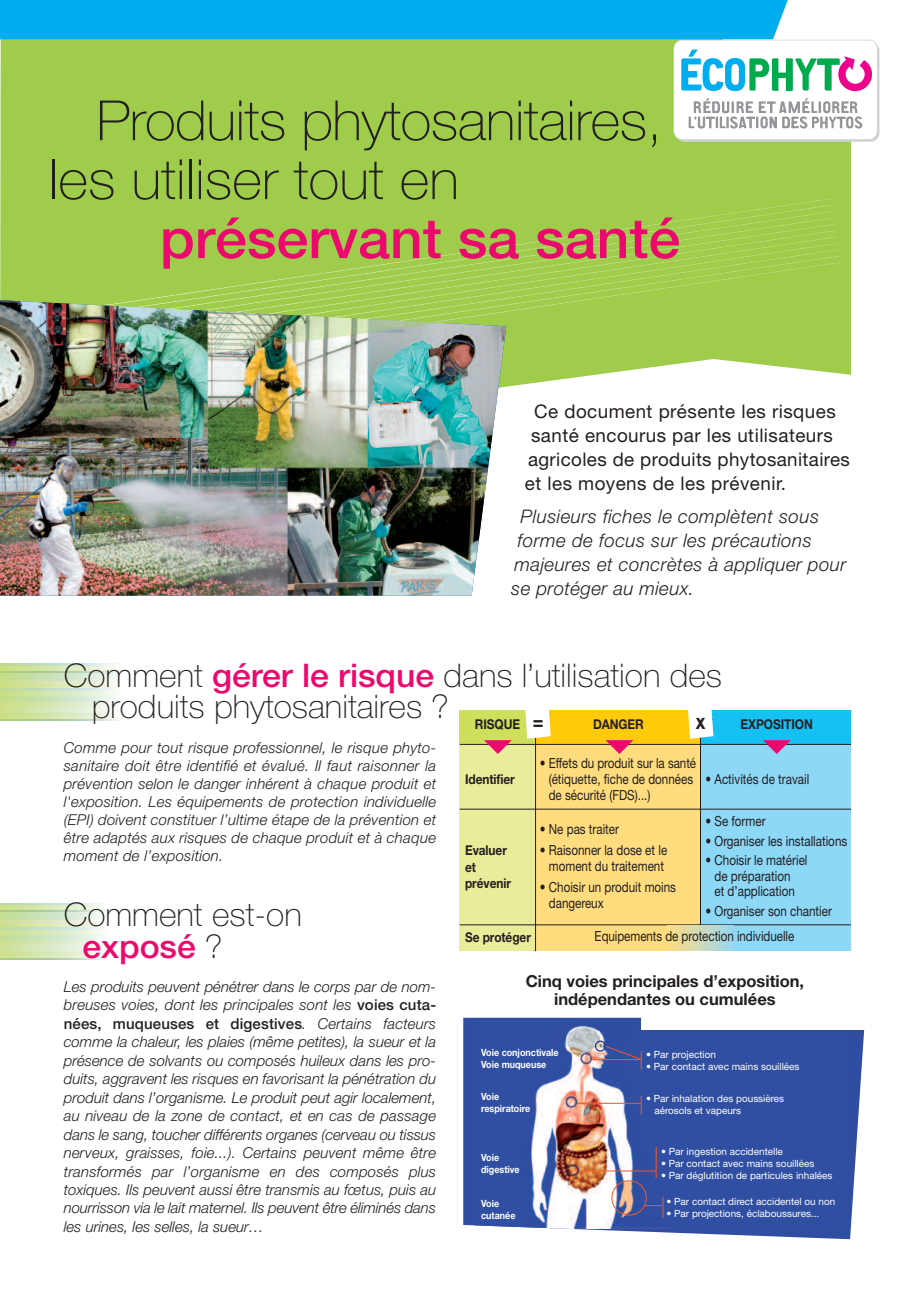
<style>
.page{position:relative;width:915px;height:1297px;background:#fff}
.page>*{position:absolute;margin:0;border:0;box-sizing:border-box;transform-origin:0 0}
.t1{font:100 55.5px/58.9px "Helvetica Neue";letter-spacing:-.01em;color:#231f20}
.t2{font:500 55.5px "Helvetica Neue";color:#ec096d}
.t3{font:100 32.7px/31.2px "Helvetica Neue";color:#231f20}
.t4{font:700 21.45px "Helvetica Neue";color:#231f20;scale:.83 1}
.t5{font:18.75px "Helvetica Neue";letter-spacing:.025em;color:#231f20}
.t6{font:italic 300 18.75px "Helvetica Neue";letter-spacing:.025em;color:#231f20}
.t7{font:700 16.5px/18px "Helvetica Neue";color:#231f20;text-align:center}
.t8{font:italic 300 15px/18.5px "Helvetica Neue";letter-spacing:.005em;color:#231f20;text-align:justify}
.t9{font:13.95px/16.4px "Helvetica Neue";color:#231f20;scale:.83 1}
.t10{font:700 13.95px "Helvetica Neue";color:#231f20;scale:.83 1}
.t11{font:700 13.5px/16.4px "Helvetica Neue";letter-spacing:-.005em;color:#231f20;scale:.88 1}
.t12{font:9.9px/12px "Helvetica Neue";color:#fff}
.t13{font:700 9.9px/12px "Helvetica Neue";color:#fff;scale:.9 1}
.s1{font-weight:500;color:#ec096d}
.s2{font-weight:500;font-style:normal}
</style>
<div class="page">
<div style="left:459px;top:710px;width:391px;height:241px;background:#e9ec99"></div>
<div style="left:701px;top:710px;width:149px;height:241px;background:#8dd7f7"></div>
<div style="left:536px;top:710px;width:163px;height:241px;background:#ffdc7e"></div>
<div style="left:459px;top:710px;width:391px;height:33px;background:#cfde5b"></div>
<div style="left:536px;top:710px;width:163px;height:33px;background:#feca0a"></div>
<div style="left:701px;top:710px;width:149px;height:33px;background:#15c0f2"></div>
<div style="left:828px;top:142px;width:23px;height:233px;background:#9fcd4b"></div>
<div style="left:0;top:140px;width:828px;height:247px;background:#9fcd4b"></div>
<svg style="left:506px;top:322px;width:334px;height:61px"></svg>
<svg style="left:506px;top:322px;width:333px;height:55px"></svg>
<svg style="left:506px;top:322px;width:332px;height:49px"></svg>
<svg style="left:506px;top:322px;width:331px;height:42px;background:#a8d15c"></svg>
<div style="left:506px;top:322px;width:330px;height:36px;background:#9fcd4b"></div>
<div style="left:506px;top:322px;width:329px;height:29px;background:#9fcd4b"></div>
<div style="left:506px;top:322px;width:328px;height:23px;background:#9fcd4b"></div>
<div style="left:506px;top:322px;width:327px;height:17px;background:#9fcd4b"></div>
<div style="left:10px;top:198px;width:93px;height:102px;background:#9fcd4b"></div>
<img style="left:0;top:300px;width:506px;height:296px">
<img style="left:826px;top:170px;width:19px;height:101px">
<div style="left:103px;top:171px;width:724px;height:152px;background:#9fcd4b"></div>
<img style="left:442px;top:256px;width:397px;height:65px">
<img style="left:442px;top:249px;width:396px;height:70px">
<div style="left:442px;top:237px;width:394px;height:79px;background:#9fcd4b"></div>
<img style="left:108px;top:199px;width:722px;height:106px">
<img style="left:108px;top:306px;width:334px;height:61px">
<div style="left:675px;top:42px;width:204px;height:100px;background:#d1d2d4;border-radius:9px"></div>
<svg style="left:0;top:0;width:877px;height:140px;background:#82ca92"></svg>
<hr style="left:700px;top:735px;width:1px;height:198px;background:#231f20">
<hr style="left:535px;top:735px;width:1px;height:216px;background:#231f20">
<hr style="left:459px;top:744px;width:391px;height:1px;background:#231f20">
<hr style="left:459px;top:809px;width:391px;height:1px;background:#231f20">
<hr style="left:459px;top:924px;width:391px;height:1px;background:#231f20">
<svg style="left:484px;top:740px;width:27px;height:14px"></svg>
<svg style="left:605px;top:740px;width:28px;height:14px"></svg>
<svg style="left:762px;top:740px;width:28px;height:14px"></svg>
<svg style="left:463px;top:1018px;width:401px;height:221px;fill:#2f4ea1"></svg>
<img style="left:476px;top:1021px;width:368px;height:207px">
<hr style="left:592px;top:1059px;width:49px;height:1px;background:#f15929">
<hr style="left:577px;top:1103px;width:64px;height:1px;background:#f15929">
<hr style="left:579px;top:1170px;width:76px;height:1px;background:#f15929">
<svg style="left:644px;top:1197px;width:19px;height:21px"></svg>
<hr style="left:655px;top:1147px;width:1px;height:31px;background:#f15929">
<svg style="left:640px;top:1096px;width:1px;height:19px"></svg>
<div style="left:611px;top:1180px;width:35px;height:35px;border:1px solid #f15929;border-radius:50%"></div>
<div style="left:594px;top:1040px;width:11px;height:11px;border:1px solid #223f99;border-radius:50%"></div>
<svg style="left:604px;top:1045px;width:37px;height:25px"></svg>
<div style="left:641px;top:1013px;width:231px;height:17px;background:#fff"></div>
<svg style="left:688px;top:710px;width:25px;height:29px"></svg>
<svg style="left:525px;top:710px;width:25px;height:29px"></svg>
<div style="left:667px;top:925px;width:66px;height:25px;background:linear-gradient(to right,#ffdc80,#9cd8ef)"></div>
<h1 class="t1" style="left:49px;top:96px;width:615px;text-indent:48px">Produits phytosanitaires, les utiliser tout en</h1>
<h1 class="t2" style="left:160px;top:218px;width:521px">préservant sa santé</h1>
<p class="t5" style="left:534px;top:404px;width:303px">Ce document présente les risques</p>
<p class="t5" style="left:531px;top:428px;width:303px">santé encourus par les utilisateurs</p>
<p class="t5" style="left:528px;top:452px;width:323px">agricoles de produits phytosanitaires</p>
<p class="t5" style="left:524px;top:476px;width:263px">et les moyens de les prévenir.</p>
<p class="t6" style="left:520px;top:510px;width:300px">Plusieurs fiches le complètent sous</p>
<p class="t6" style="left:517px;top:534px;width:295px">forme de focus sur les précautions</p>
<p class="t6" style="left:514px;top:558px;width:333px">majeures et concrètes à appliquer pour</p>
<p class="t6" style="left:511px;top:582px;width:184px">se protéger au mieux.</p>
<h2 class="t3" style="left:92px;top:663px;width:631px;text-indent:-28px">Comment <span class="s1">gérer le risque</span> dans l’utilisation des produits phytosanitaires ?</h2>
<h3 class="t4" style="left:532px;top:713px;width:14px">=</h3>
<h3 class="t4" style="left:695px;top:713px;width:13px">x</h3>
<p class="t11" style="left:474px;top:717px;width:53px">RISQUE</p>
<p class="t11" style="left:593px;top:717px;width:59px">DANGER</p>
<p class="t10" style="left:705px;top:719px;width:11px">X</p>
<p class="t11" style="left:740px;top:717px;width:84px">EXPOSITION</p>
<p class="t9" style="left:548px;top:756px;width:179px;text-indent:-9px">• Effets du produit sur la santé (étiquette, fiche de données de sécurité (FDS)...)</p>
<p class="t9" style="left:539px;top:822px;width:97px">• Ne pas traiter</p>
<p class="t9" style="left:539px;top:843px;width:155px;text-align:center">• Raisonner la dose et le moment du traitement</p>
<p class="t9" style="left:548px;top:880px;width:155px;text-indent:-9px">• Choisir un produit moins dangereux</p>
<p class="t8" style="left:64px;top:740px;width:374px;line-height:18px">Comme pour tout risque professionnel, le risque phyto&shy;sanitaire doit être identifié et évalué. Il faut raisonner la prévention selon le danger inhérent à chaque produit et l'exposition. Les équipements de protection individuelle (EPI) doivent constituer l’ultime étape de la prévention et être adaptés aux risques de chaque produit et à chaque moment de l’exposition.</p>
<p class="t9" style="left:705px;top:772px;width:126px">• Activités de travail</p>
<p class="t9" style="left:705px;top:815px;width:74px">• Se former</p>
<p class="t9" style="left:705px;top:834px;width:172px">• Organiser les installations</p>
<p class="t9" style="left:705px;top:854px;width:124px;line-height:15.3px;text-align:center">• Choisir le matériel de préparation<br>et d’application</p>
<p class="t9" style="left:705px;top:904px;width:154px">• Organiser son chantier</p>
<p class="t11" style="left:465px;top:772px;width:58px">Identifier</p>
<p class="t11" style="left:465px;top:844px;width:54px">Evaluer et prévenir</p>
<h2 class="t3" style="left:82px;top:902px;width:221px;text-indent:-19px">Comment est-on <span class="s1">exposé</span> ?</h2>
<p class="t9" style="left:594px;top:929px;width:242px">Equipements de protection individuelle</p>
<p class="t11" style="left:465px;top:930px;width:76px">Se protéger</p>
<p class="t8" style="left:64px;top:979px;width:374px">Les produits peuvent pénétrer dans le corps par de nom&shy;breuses voies, dont les principales sont les <span class="s2">voies cuta&shy;nées, muqueuses et digestives</span>. Certains facteurs comme la chaleur, les plaies (même petites), la sueur et la présence de solvants ou composés huileux dans les pro&shy;duits, aggravent les risques en favorisant la pénétration du produit dans l’organisme. Le produit peut agir localement, au niveau de la zone de contact, et en cas de passage dans le sang, toucher différents organes (cerveau ou tissus nerveux, graisses, foie...). Certains peuvent même être transformés par l’organisme en des composés plus toxiques. Ils peuvent aussi être transmis au fœtus, puis au nourrisson via le lait maternel. Ils peuvent être éliminés dans les urines, les selles, la sueur…</p>
<p class="t7" style="left:525px;top:973px;width:280px">Cinq voies principales d’exposition, indépendantes ou cumulées</p>
<p class="t13" style="left:481px;top:1047px;width:88px">Voie conjonctivale</p>
<p class="t12" style="left:646px;top:1050px;width:71px">• Par projection</p>
<p class="t12" style="left:646px;top:1061px;width:155px">• Par contact avec mains souillées</p>
<p class="t13" style="left:481px;top:1059px;width:74px">Voie muqueuse</p>
<p class="t13" style="left:481px;top:1091px;width:56px">Voie respiratoire</p>
<p class="t12" style="left:654px;top:1093px;width:131px;text-indent:-8px">• Par inhalation des poussières aérosols et vapeurs</p>
<p class="t12" style="left:660px;top:1146px;width:123px">• Par ingestion accidentelle</p>
<p class="t12" style="left:660px;top:1158px;width:155px">• Par contact avec mains souillées</p>
<p class="t12" style="left:660px;top:1170px;width:173px">• Par déglutition de particules inhalées</p>
<p class="t13" style="left:481px;top:1152px;width:44px">Voie digestive</p>
<p class="t13" style="left:481px;top:1198px;width:40px">Voie cutanée</p>
<p class="t12" style="left:666px;top:1196px;width:170px">• Par contact direct accidentel ou non</p>
<p class="t12" style="left:666px;top:1208px;width:154px">• Par projections, éclaboussures...</p>
</div>
